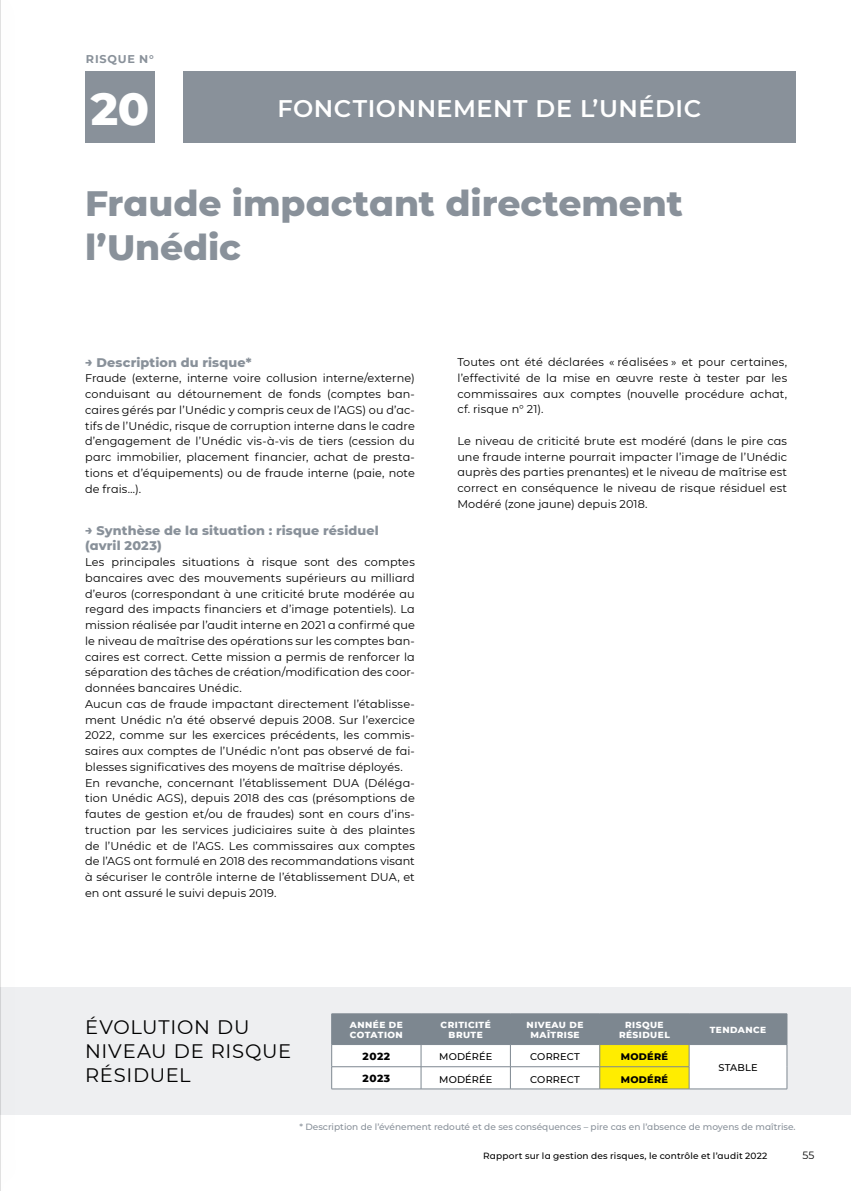
<style>
.page{position:relative;width:851px;height:1191px;background:#fff}
.page>*{position:absolute;margin:0;border:0;box-sizing:border-box;transform-origin:0 0}
.t1{font:800 45.75px "Montserrat";color:#fff}
.t2{font:800 36px/43.5px "Montserrat";letter-spacing:-.005em;color:#89919a}
.t3{font:600 24px "Montserrat";letter-spacing:.025em;color:#fff}
.t4{font:19.5px/24px "Montserrat";letter-spacing:.04em;color:#000}
.t5{font:800 12.75px/15.8px "Montserrat";letter-spacing:.015em;color:#89919a}
.t6{font:11.25px/15.8px "Montserrat";letter-spacing:.01em;color:#000;text-align:justify}
.t7{font:700 11.25px "Montserrat";letter-spacing:.07em;color:#89919a}
.t8{font:800 10.5px "Montserrat";letter-spacing:.05em;color:#000}
.t9{font:10.5px "Montserrat";color:#000}
.t10{font:500 9.75px "Montserrat";letter-spacing:.015em;color:#000}
.t11{font:800 9.75px "Montserrat";letter-spacing:.025em;color:#000}
.t12{font:500 9px "Montserrat";color:#89919a}
.t13{font:800 9px/10.5px "Montserrat";letter-spacing:.05em;color:#fff;text-align:center}
.t14{font:500 9px "Montserrat";letter-spacing:.02em;color:#000}
</style>
<div class="page">
<div style="left:0;top:986px;width:850px;height:128px;background:#eeeff1"></div>
<div style="left:183px;top:72px;width:612px;height:71px;background:#89919a"></div>
<svg style="left:331px;top:1013px;width:456px;height:76px;background:#c5c8b2"></svg>
<hr style="left:331px;top:1088px;width:90px;height:1px;background:#7d8790">
<hr style="left:421px;top:1088px;width:89px;height:1px;background:#7d8790">
<hr style="left:510px;top:1088px;width:89px;height:1px;background:#7d8790">
<hr style="left:599px;top:1088px;width:90px;height:1px;background:#7d8790">
<div style="left:85px;top:72px;width:70px;height:71px;background:#89919a"></div>
<div style="left:0;top:0;width:28px;height:1191px;background:#000;opacity:.35"></div>
<hr style="left:0;top:0;width:1px;height:1191px;background:#c6c6c6">
<p class="t7" style="left:86px;top:51px;width:69px">RISQUE N°</p>
<h1 class="t1" style="left:91px;top:75px;width:60px">20</h1>
<h3 class="t3" style="left:277px;top:91px;width:425px">FONCTIONNEMENT DE L’UNÉDIC</h3>
<h2 class="t2" style="left:85px;top:179px;width:599px">Fraude impactant directement l’Unédic</h2>
<p class="t5" style="left:85px;top:353px;width:168px">→ Description du risque*</p>
<p class="t6" style="left:85px;top:370px;width:331px">Fraude (externe, interne voire collusion interne/externe) conduisant au détournement de fonds (comptes ban&shy;caires gérés par l’Unédic y compris ceux de l’AGS) ou d’ac&shy;tifs de l’Unédic, risque de corruption interne dans le cadre d’engagement de l’Unédic vis-à-vis de tiers (cession du parc immobilier, placement financier, achat de presta&shy;tions et d’équipements) ou de fraude interne (paie, note de frais…).</p>
<p class="t5" style="left:85px;top:521px;width:295px">→ Synthèse de la situation : risque résiduel (avril 2023)</p>
<p class="t6" style="left:85px;top:554px;width:331px;text-align:left">Les principales situations à risque sont des comptes bancaires avec des mouvements supérieurs au milliard d’euros (correspondant à une criticité brute modérée au regard des impacts financiers et d’image potentiels). La mission réalisée par l’audit interne en 2021 a confirmé que le niveau de maîtrise des opérations sur les comptes ban&shy;caires est correct. Cette mission a permis de renforcer la séparation des tâches de création/modification des coor&shy;données bancaires Unédic.<br>Aucun cas de fraude impactant directement l’établisse&shy;ment Unédic n’a été observé depuis 2008. Sur l’exercice 2022, comme sur les exercices précédents, les commis&shy;saires aux comptes de l’Unédic n’ont pas observé de fai&shy;blesses significatives des moyens de maîtrise déployés.<br>En revanche, concernant l’établissement DUA (Déléga&shy;tion Unédic AGS), depuis 2018 des cas (présomptions de fautes de gestion et/ou de fraudes) sont en cours d’ins&shy;truction par les services judiciaires suite à des plaintes de l’Unédic et de l’AGS. Les commissaires aux comptes de l’AGS ont formulé en 2018 des recommandations visant à sécuriser le contrôle interne de l’établissement DUA, et en ont assuré le suivi depuis 2019.</p>
<p class="t6" style="left:457px;top:354px;width:331px">Toutes ont été déclarées « réalisées » et pour certaines, l’effectivité de la mise en œuvre reste à tester par les commissaires aux comptes (nouvelle procédure achat, cf. risque n° 21).</p>
<p class="t6" style="left:457px;top:432px;width:331px">Le niveau de criticité brute est modéré (dans le pire cas une fraude interne pourrait impacter l’image de l’Unédic auprès des parties prenantes) et le niveau de maîtrise est correct en conséquence le niveau de risque résiduel est Modéré (zone jaune) depuis 2018.</p>
<h3 class="t4" style="left:85px;top:1014px;width:207px">ÉVOLUTION DU<br>NIVEAU DE RISQUE<br>RÉSIDUEL</h3>
<p class="t13" style="left:350px;top:1018px;width:54px;text-align:left">ANNÉE DE<br>COTATION</p>
<p class="t13" style="left:440px;top:1018px;width:52px">CRITICITÉ<br>BRUTE</p>
<p class="t13" style="left:526px;top:1018px;width:58px">NIVEAU DE<br>MAÎTRISE</p>
<p class="t13" style="left:619px;top:1018px;width:52px">RISQUE<br>RÉSIDUEL</p>
<p class="t13" style="left:709px;top:1024px;width:58px">TENDANCE</p>
<p class="t8" style="left:362px;top:1048px;width:29px">2022</p>
<p class="t10" style="left:439px;top:1050px;width:54px">MODÉRÉE</p>
<p class="t10" style="left:530px;top:1050px;width:51px">CORRECT</p>
<p class="t11" style="left:620px;top:1049px;width:49px">MODÉRÉ</p>
<p class="t10" style="left:718px;top:1061px;width:41px">STABLE</p>
<p class="t8" style="left:362px;top:1070px;width:29px">2023</p>
<p class="t10" style="left:439px;top:1072px;width:54px">MODÉRÉE</p>
<p class="t10" style="left:530px;top:1072px;width:51px">CORRECT</p>
<p class="t11" style="left:620px;top:1072px;width:49px">MODÉRÉ</p>
<p class="t12" style="left:299px;top:1120px;width:497px">* Description de l’événement redouté et de ses conséquences – pire cas en l’absence de moyens de maîtrise.</p>
<p class="t14" style="left:483px;top:1149px;width:286px">Rapport sur la gestion des risques, le contrôle et l’audit 2022</p>
<p class="t9" style="left:802px;top:1148px;width:14px">55</p>
</div>
